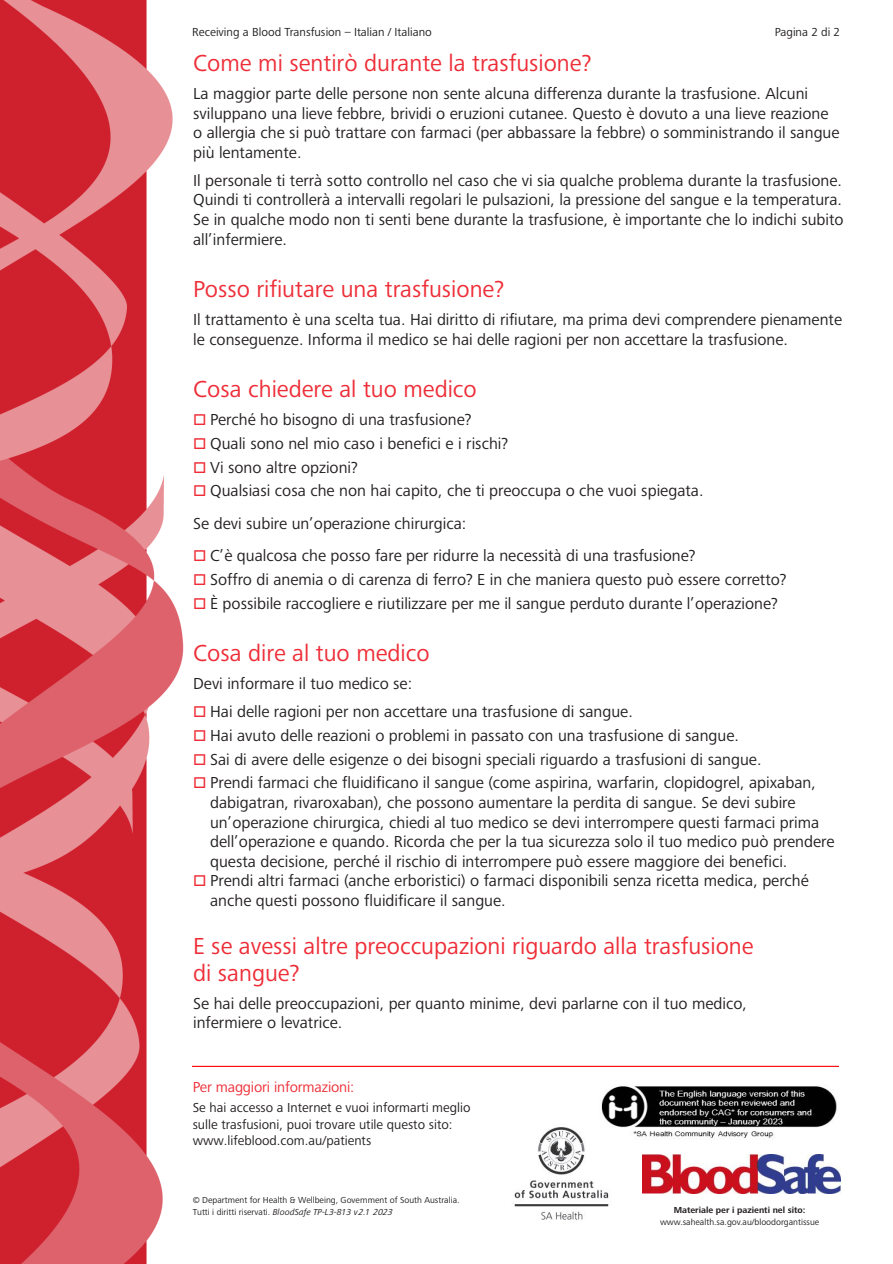
<style>
.page{position:relative;width:893px;height:1264px;background:#fff}
.page>*{position:absolute;margin:0;border:0;box-sizing:border-box;transform-origin:0 0}
.t1{font:24px/27px "Frutiger Next LTW1 G";color:#ee2d37}
.t2{font:16.5px/19.5px "Frutiger Next LTW1 G";color:#231f20}
.t3{font:15px "Frutiger Next LTW1 G";letter-spacing:-.01em;color:#ee2d37}
.t4{font:13.5px/16.4px "Frutiger Next LTW1 G";color:#231f20}
.t5{font:12px "Frutiger Next LTW1 G";color:#231f20}
.t6{font:9px/12.5px "Frutiger Next LTW1 G";color:#231f20}
.t7{font:700 9px "Frutiger Next LTW1 G";color:#231f20}
.s1{color:#ee2d37}
.s2{font-style:inherit}
.s3{font-style:italic}
</style>
<div class="page">
<img style="left:642px;top:1154px;width:199px;height:38px">
<img style="left:514px;top:1127px;width:95px;height:93px">
<hr style="left:192px;top:1065px;width:647px;height:1px;background:#f00">
<img style="left:0;top:0;width:184px;height:1263px">
<img style="left:599px;top:1086px;width:238px;height:53px">
<p class="t5" style="left:192px;top:25px;width:241px">Receiving a Blood Transfusion – Italian / Italiano</p>
<p class="t5" style="left:775px;top:25px;width:67px">Pagina 2 di 2</p>
<h1 class="t1" style="left:193px;top:51px;width:400px">Come mi sentirò durante la trasfusione?</h1>
<p class="t2" style="left:193px;top:85px;width:648px">La maggior parte delle persone non sente alcuna differenza durante la trasfusione. Alcuni sviluppano una lieve febbre, brividi o eruzioni cutanee. Questo è dovuto a una lieve reazione o allergia che si può trattare con farmaci (per abbassare la febbre) o somministrando il sangue più lentamente.</p>
<p class="t2" style="left:193px;top:171px;width:652px;text-align:justify">Il personale ti terrà sotto controllo nel caso che vi sia qualche problema durante la trasfusione.<br>Quindi ti controllerà a intervalli regolari le pulsazioni, la pressione del sangue e la temperatura.<br>Se in qualche modo non ti senti bene durante la trasfusione, è importante che lo indichi subito all’infermiere.</p>
<h1 class="t1" style="left:193px;top:276px;width:312px">Posso rifiutare una trasfusione?</h1>
<p class="t2" style="left:193px;top:310px;width:650px">Il trattamento è una scelta tua. Hai diritto di rifiutare, ma prima devi comprendere pienamente le conseguenze. Informa il medico se hai delle ragioni per non accettare la trasfusione.</p>
<h1 class="t1" style="left:193px;top:376px;width:285px">Cosa chiedere al tuo medico</h1>
<p class="t2" style="left:193px;top:410px;width:280px"><span class="s1">□</span> Perché ho bisogno di una trasfusione?</p>
<p class="t2" style="left:193px;top:434px;width:317px"><span class="s1">□</span> Quali sono nel mio caso i benefici e i rischi?</p>
<p class="t2" style="left:193px;top:458px;width:166px"><span class="s1">□</span> Vi sono altre opzioni?</p>
<p class="t2" style="left:193px;top:475px;width:512px;line-height:32.2px"><span class="s1">□</span> Qualsiasi cosa che non hai capito, che ti preoccupa o che vuoi spiegata.<br>Se devi subire un’operazione chirurgica:</p>
<p class="t2" style="left:193px;top:546px;width:504px"><span class="s1">□</span> C’è qualcosa che posso fare per ridurre la necessità di una trasfusione?</p>
<p class="t2" style="left:193px;top:570px;width:595px"><span class="s1">□</span> Soffro di anemia o di carenza di ferro? E in che maniera questo può essere corretto?</p>
<p class="t2" style="left:193px;top:593px;width:586px"><span class="s1">□</span> È possibile raccogliere e riutilizzare per me il sangue perduto durante l’operazione?</p>
<h1 class="t1" style="left:193px;top:640px;width:238px">Cosa dire al tuo medico</h1>
<p class="t2" style="left:193px;top:674px;width:221px">Devi informare il tuo medico se:</p>
<p class="t2" style="left:193px;top:702px;width:441px"><span class="s1">□</span> Hai delle ragioni per non accettare una trasfusione di sangue.</p>
<p class="t2" style="left:193px;top:726px;width:547px"><span class="s1">□</span> Hai avuto delle reazioni o problemi in passato con una trasfusione di sangue.</p>
<p class="t2" style="left:193px;top:749px;width:570px"><span class="s1">□</span> Sai di avere delle esigenze o dei bisogni speciali riguardo a trasfusioni di sangue.</p>
<p class="t2" style="left:210px;top:773px;width:626px;text-indent:-17px"><span class="s1">□</span> Prendi farmaci che fluidificano il sangue (come aspirina, warfarin, clopidogrel, apixaban, dabigatran, rivaroxaban), che possono aumentare la perdita di sangue. Se devi subire un’operazione chirurgica, chiedi al tuo medico se devi interrompere questi farmaci prima dell’operazione e quando. Ricorda che per la tua sicurezza solo il tuo medico può prendere questa decisione, perché il rischio di interrompere può essere maggiore dei benefici.</p>
<p class="t2" style="left:210px;top:871px;width:600px;text-indent:-17px"><span class="s1">□</span> Prendi altri farmaci (anche erboristici) o farmaci disponibili senza ricetta medica, perché anche questi possono fluidificare il sangue.</p>
<h1 class="t1" style="left:193px;top:932px;width:562px">E se avessi altre preoccupazioni riguardo alla trasfusione di sangue?</h1>
<p class="t2" style="left:193px;top:993px;width:555px">Se hai delle preoccupazioni, per quanto minime, devi parlarne con il tuo medico, infermiere o levatrice.</p>
<p class="t3" style="left:193px;top:1077px;width:163px">Per maggiori informazioni:</p>
<p class="t4" style="left:193px;top:1099px;width:279px">Se hai accesso a Internet e vuoi informarti meglio sulle trasfusioni, puoi trovare utile questo sito: www.<span class="s2">lifeblood</span>.com.au<span class="s2">/patients</span></p>
<p class="t6" style="left:193px;top:1193px;width:268px">© Department for Health &amp; <span class="s2">Wellbeing</span>, Government of South Australia.<br>Tutti i diritti riservati. <span class="s3">BloodSafe TP-L3-813 v</span><span class="s3">2.</span><span class="s3">1</span> <span class="s3">2023</span></p>
<p class="t7" style="left:674px;top:1204px;width:133px">Materiale per i pazienti nel sito:</p>
<p class="t6" style="left:660px;top:1215px;width:161px">www.sahealth.sa.gov.au/bloodorgantissue</p>
</div>
